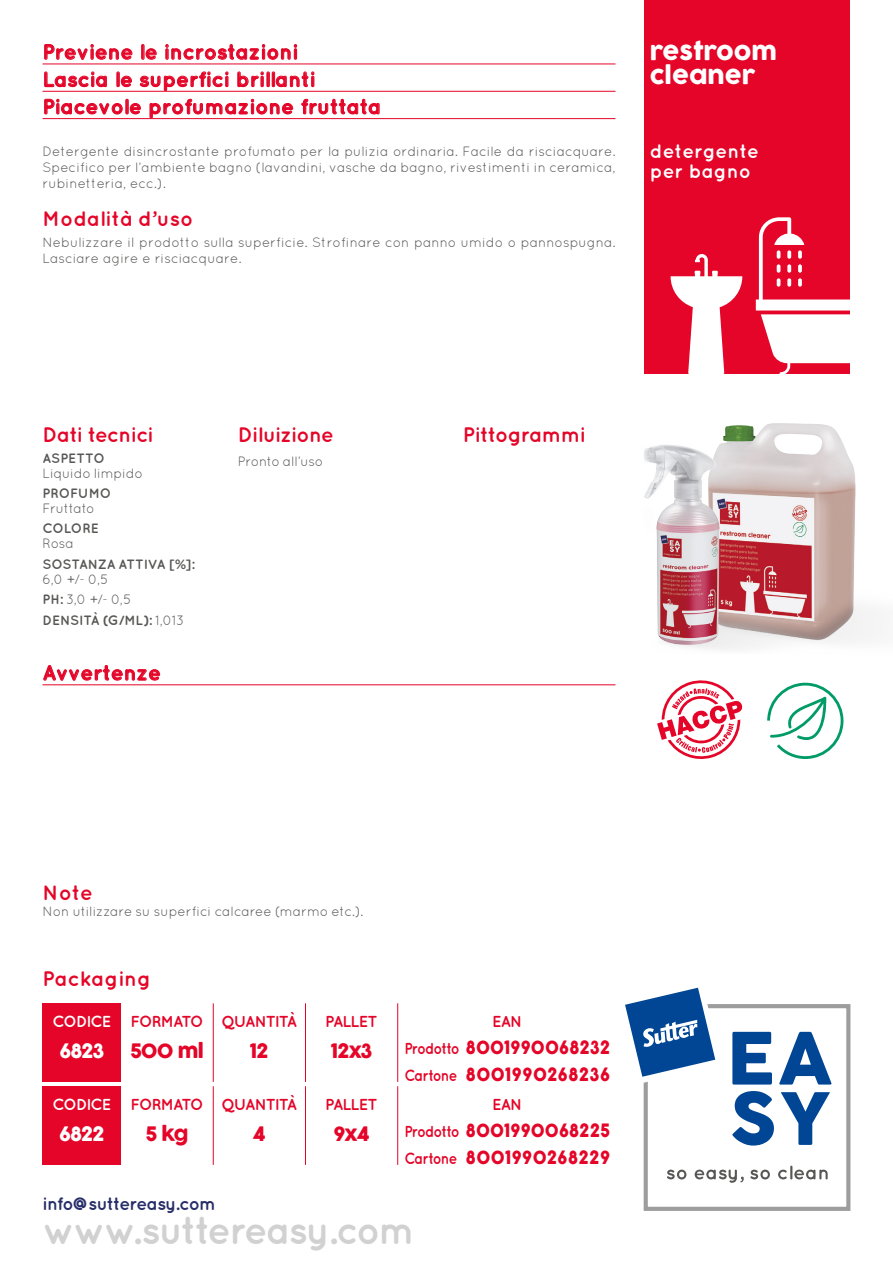
<style>
.page{position:relative;width:893px;height:1263px;background:#fff}
.page>*{position:absolute;margin:0;border:0;box-sizing:border-box;transform-origin:0 0}
.t1{font:700 39px "Quicksand";letter-spacing:-.05em;color:#d1d1d1}
.t2{font:24px/24px "COCOGOOSE";color:#fff}
.t3{font:700 21px/27.3px "Quicksand";color:#e40528}
.t4{font:700 21px "Quicksand";letter-spacing:-.03em;color:#e40528}
.t5{font:700 21px "Quicksand";letter-spacing:-.035em;color:#e40528}
.t6{font:700 19.5px/19.5px "Quicksand";color:#fff}
.t7{font:19.5px "COCOGOOSE";letter-spacing:-.055em;color:#e40528}
.t8{font:19.5px "COCOGOOSE";letter-spacing:-.055em;color:#fff}
.t9{font:18px/27px "COCOGOOSE";letter-spacing:.015em;color:#e40528;scale:.9 1}
.t10{font:700 18px "Quicksand";letter-spacing:-.045em;color:#272e69}
.t11{font:700 15.9px "Quicksand";letter-spacing:-.06em;color:#e40528}
.t12{font:700 15.9px "Quicksand";letter-spacing:-.065em;color:#fff}
.t13{font:13.5px/16.2px "Quicksand";color:#575756}
.t14{font:700 13.5px "Quicksand";letter-spacing:-.01em;color:#575756}
.t15{font:13.5px "Quicksand";letter-spacing:-.02em;color:#575756}
.t16{font:13.5px "Quicksand";letter-spacing:-.025em;color:#575756}
.s1{font-weight:700}
.s2{font-family:"Quicksand";font-weight:700;font-size:15.9px}
</style>
<div class="page">
<div style="left:644px;top:0;width:206px;height:374px;background:#e40528"></div>
<hr style="left:43px;top:684px;width:572px;height:1px;background:#e40528">
<svg style="left:43px;top:665px;width:117px;height:16px"></svg>
<div style="left:43px;top:1003px;width:78px;height:79px;background:#e40528"></div>
<hr style="left:213px;top:1003px;width:1px;height:79px;background:#e40528">
<hr style="left:305px;top:1003px;width:1px;height:79px;background:#e40528">
<hr style="left:397px;top:1003px;width:1px;height:79px;background:#e40528">
<div style="left:43px;top:1086px;width:78px;height:79px;background:#e40528"></div>
<hr style="left:213px;top:1086px;width:1px;height:79px;background:#e40528">
<hr style="left:305px;top:1086px;width:1px;height:79px;background:#e40528">
<hr style="left:397px;top:1086px;width:1px;height:79px;background:#e40528">
<svg style="left:625px;top:987px;width:226px;height:224px"></svg>
<hr style="left:43px;top:64px;width:572px;height:1px;background:#e40528">
<hr style="left:43px;top:91px;width:572px;height:1px;background:#e40528">
<hr style="left:43px;top:118px;width:572px;height:1px;background:#e40528">
<svg style="left:44px;top:44px;width:89px;height:16px"></svg>
<svg style="left:141px;top:44px;width:16px;height:16px"></svg>
<svg style="left:165px;top:44px;width:132px;height:16px"></svg>
<svg style="left:44px;top:71px;width:63px;height:16px"></svg>
<svg style="left:116px;top:71px;width:16px;height:16px"></svg>
<svg style="left:140px;top:71px;width:89px;height:20px"></svg>
<svg style="left:237px;top:71px;width:78px;height:16px"></svg>
<svg style="left:44px;top:99px;width:97px;height:16px"></svg>
<svg style="left:149px;top:99px;width:144px;height:20px"></svg>
<svg style="left:301px;top:99px;width:79px;height:16px"></svg>
<svg style="left:671px;top:254px;width:71px;height:120px"></svg>
<svg style="left:756px;top:217px;width:94px;height:157px"></svg>
<svg style="left:657px;top:680px;width:86px;height:79px"></svg>
<svg style="left:767px;top:683px;width:76px;height:76px"></svg>
<img style="left:723px;top:423px;width:153px;height:219px">
<img style="left:644px;top:439px;width:165px;height:211px">
<h3 class="t3" style="left:43px;top:38px;width:340px">Previene le incrostazioni<br>Lascia le superfici brillanti<br>Piacevole profumazione fruttata</h3>
<p class="t13" style="left:43px;top:143px;width:574px;text-align:justify">Detergente disincrostante profumato per la pulizia ordinaria. Facile da risciacquare.<br>Specifico per l’ambiente bagno (lavandini, vasche da bagno, rivestimenti in ceramica, rubinetteria, ecc.).</p>
<h3 class="t3" style="left:43px;top:204px;width:152px">Modalità d’uso</h3>
<p class="t13" style="left:43px;top:234px;width:574px">Nebulizzare il prodotto sulla superficie. Strofinare con panno umido o pannospugna.<br>Lasciare agire e risciacquare.</p>
<h2 class="t2" style="left:650px;top:40px;width:129px">restroom cleaner</h2>
<h3 class="t6" style="left:650px;top:141px;width:111px">detergente per bagno</h3>
<h3 class="t5" style="left:43px;top:422px;width:113px">Dati tecnici</h3>
<p class="t14" style="left:43px;top:450px;width:64px">ASPETTO</p>
<p class="t15" style="left:43px;top:465px;width:102px">Liquido limpido</p>
<p class="t14" style="left:43px;top:485px;width:70px">PROFUMO</p>
<p class="t16" style="left:43px;top:500px;width:54px">Fruttato</p>
<p class="t14" style="left:43px;top:521px;width:58px">COLORE</p>
<p class="t13" style="left:43px;top:535px;width:33px">Rosa</p>
<p class="t14" style="left:43px;top:556px;width:154px">SOSTANZA ATTIVA [%]:</p>
<p class="t13" style="left:43px;top:569px;width:143px;line-height:20.4px">6,0 +/- 0,5<br><span class="s1">PH:</span> 3,0 +/- 0,5<br><span class="s1">DENSITÀ (G/ML):</span> 1,013</p>
<h3 class="t3" style="left:43px;top:658px;width:120px">Avvertenze</h3>
<h3 class="t4" style="left:238px;top:422px;width:98px">Diluizione</h3>
<p class="t13" style="left:238px;top:453px;width:87px">Pronto all’uso</p>
<h3 class="t4" style="left:463px;top:422px;width:124px">Pittogrammi</h3>
<h3 class="t3" style="left:43px;top:878px;width:52px">Note</h3>
<p class="t13" style="left:43px;top:903px;width:322px">Non utilizzare su superfici calcaree (marmo etc.).</p>
<h3 class="t3" style="left:43px;top:965px;width:110px">Packaging</h3>
<p class="t12" style="left:53px;top:1011px;width:60px">CODICE</p>
<h3 class="t8" style="left:59px;top:1036px;width:47px">6823</h3>
<p class="t11" style="left:131px;top:1011px;width:74px">FORMATO</p>
<h3 class="t7" style="left:130px;top:1036px;width:75px">500 ml</h3>
<p class="t12" style="left:53px;top:1094px;width:60px">CODICE</p>
<h3 class="t8" style="left:59px;top:1119px;width:47px">6822</h3>
<p class="t11" style="left:131px;top:1094px;width:74px">FORMATO</p>
<h3 class="t7" style="left:146px;top:1119px;width:44px">5 kg</h3>
<p class="t11" style="left:221px;top:1011px;width:77px">QUANTITÀ</p>
<h3 class="t7" style="left:250px;top:1036px;width:20px">12</h3>
<p class="t11" style="left:221px;top:1094px;width:77px">QUANTITÀ</p>
<h3 class="t7" style="left:253px;top:1119px;width:14px">4</h3>
<h3 class="t10" style="left:43px;top:1193px;width:175px">info@suttereasy.com</h3>
<p class="t11" style="left:325px;top:1011px;width:54px">PALLET</p>
<h3 class="t7" style="left:331px;top:1036px;width:43px">12x3</h3>
<p class="t11" style="left:325px;top:1094px;width:54px">PALLET</p>
<h3 class="t7" style="left:334px;top:1119px;width:38px">9x4</h3>
<p class="t11" style="left:492px;top:1011px;width:32px">EAN</p>
<h3 class="t9" style="left:404px;top:1034px;width:230px"><span class="s2">Prodotto</span> 8001990068232<br><span class="s2">Cartone</span> 8001990268236</h3>
<p class="t11" style="left:492px;top:1094px;width:32px">EAN</p>
<h3 class="t9" style="left:404px;top:1117px;width:230px"><span class="s2">Prodotto</span> 8001990068225<br><span class="s2">Cartone</span> 8001990268229</h3>
<h1 class="t1" style="left:43px;top:1207px;width:375px">www.suttereasy.com</h1>
</div>
